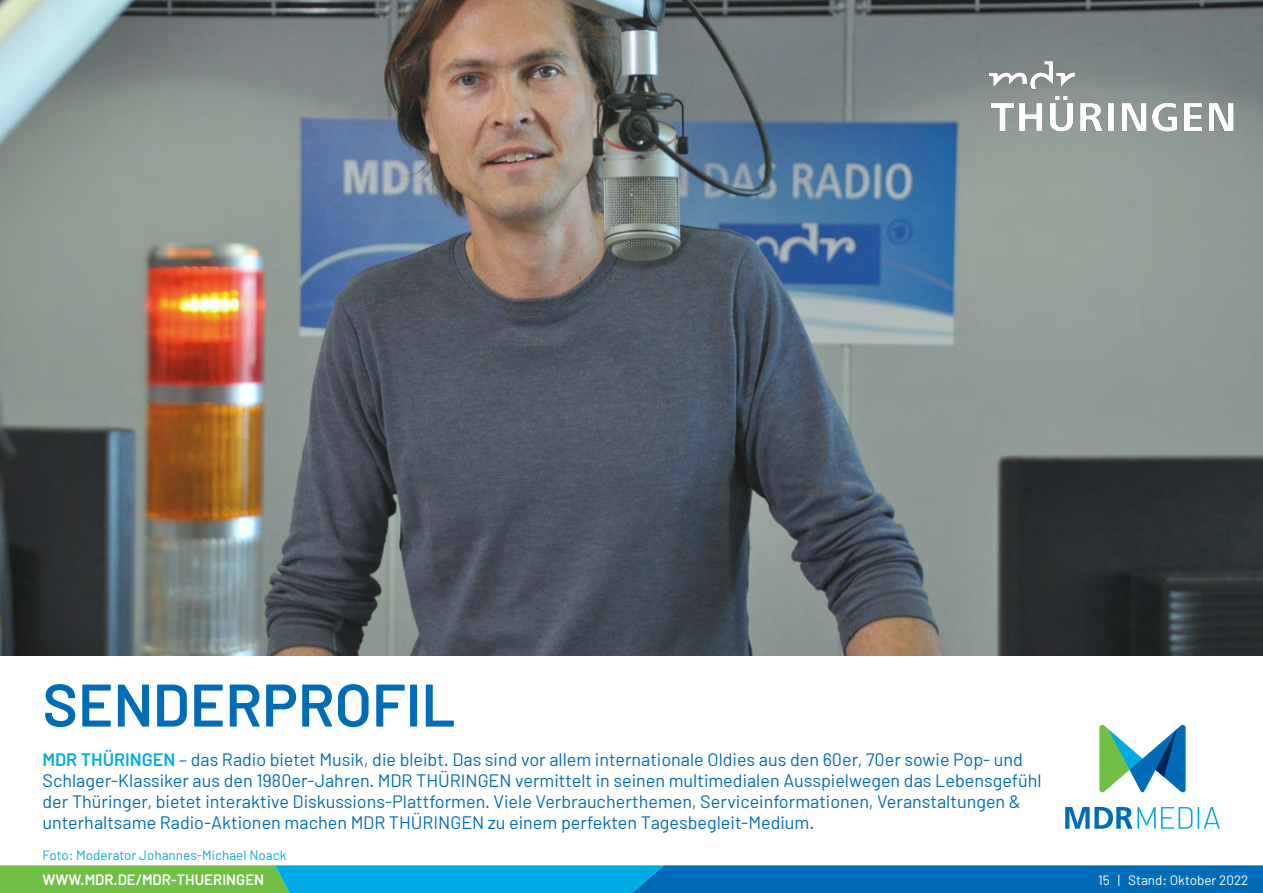
<style>
.page{position:relative;width:1263px;height:893px;background:#fff}
.page>*{position:absolute;margin:0;border:0;box-sizing:border-box;transform-origin:0 0}
.Überschrift1{font:600 60px "Barlow";color:#006cb7}
.t1{font:18px/21px "Barlow";color:#006cb7}
.Überschrift1-2{font:600 15px "Barlow";color:#fff}
.t2{font:13.5px "Barlow";color:#00abe5}
.t3{font:13.5px "Barlow";color:#fff}
.s1{font-weight:600;color:#00abe5}
</style>
<div class="page">
<img style="left:0;top:0;width:1263px;height:656px">
<svg style="left:0;top:865px;width:1263px;height:28px;background:#1c92ab"></svg>
<svg style="left:1065px;top:807px;width:155px;height:22px"></svg>
<svg style="left:1099px;top:725px;width:86px;height:68px"></svg>
<img style="left:976px;top:48px;width:271px;height:96px">
<p class="Überschrift1" style="left:43px;top:668px;width:415px">SENDERPROFIL</p>
<p class="t1" style="left:43px;top:748px;width:1001px"><span class="s1">MDR THÜRINGEN</span> – das Radio bietet Musik, die bleibt. Das sind vor allem internationale Oldies aus den 60er, 70er sowie Pop- und Schlager-Klassiker aus den 1980er-Jahren. MDR THÜRINGEN vermittelt in seinen multimedialen Ausspielwegen das Lebensgefühl der Thüringer, bietet interaktive Diskussions-Plattformen. Viele Verbraucherthemen, Serviceinformationen, Veranstaltungen &amp; unterhaltsame Radio-Aktionen machen MDR THÜRINGEN zu einem perfekten Tagesbegleit-Medium.</p>
<p class="t2" style="left:43px;top:847px;width:245px">Foto: Moderator Johannes-Michael Noack</p>
<p class="Überschrift1-2" style="left:43px;top:870px;width:223px">WWW.MDR.DE/MDR-THUERINGEN</p>
<p class="t3" style="left:1098px;top:872px;width:152px">15 | Stand: Oktober 2022</p>
</div>
